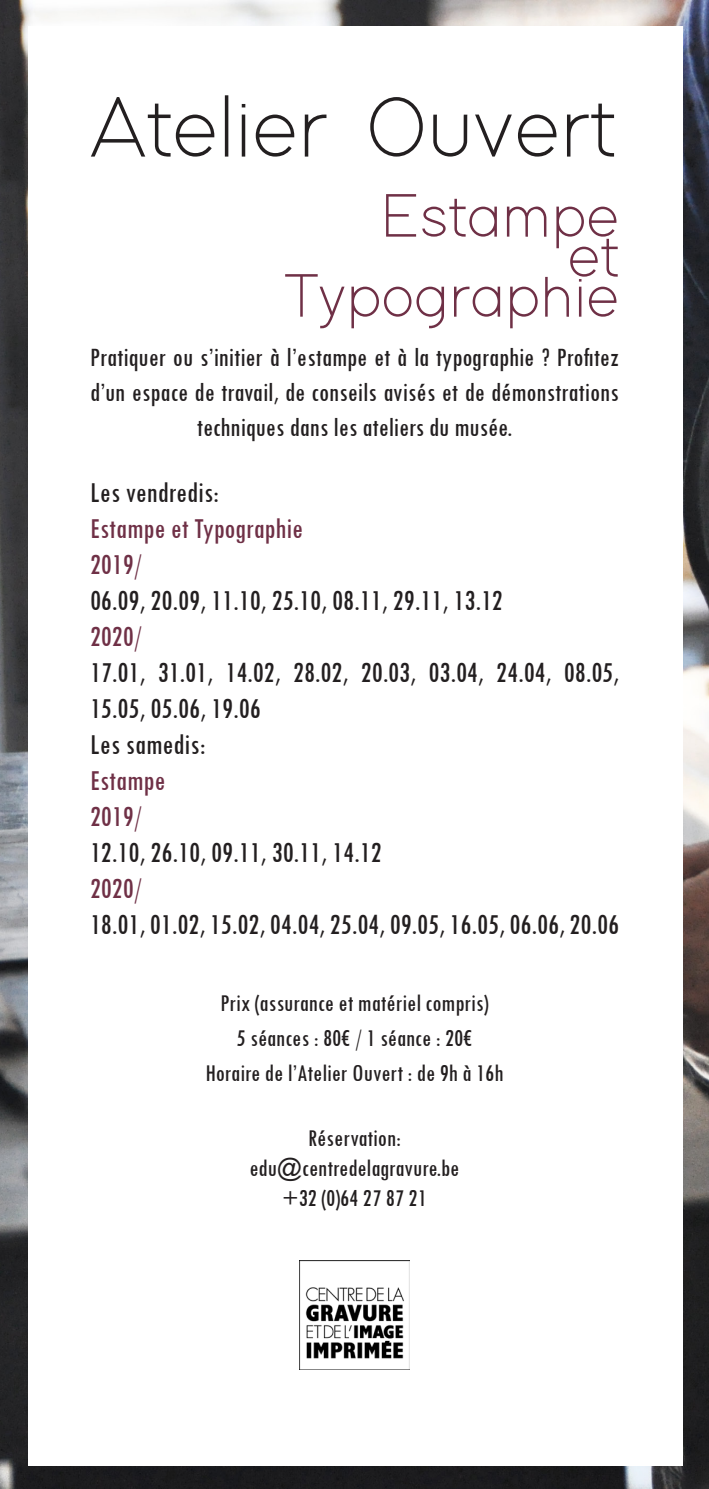
<style>
.page{position:relative;width:709px;height:1489px;background:#fff}
.page>*{position:absolute;margin:0;border:0;box-sizing:border-box;transform-origin:0 0}
.t1{font:300 87.5px "Modern Sans";color:#231f20}
.t2{font:300 62.5px "Modern Sans";color:#6f3046}
.t3{font:condensed 30px/36px "Tw Cen";color:#231f20}
.t4{font:condensed 30px "Tw Cen";color:#6f3046}
.t5{font:condensed 27.5px/35px "Tw Cen";color:#231f20;text-align:center}
.t6{font:condensed 25px "Tw Cen";color:#231f20}
</style>
<div class="page">
<img style="left:0;top:0;width:709px;height:1488px">
<div style="left:28px;top:27px;width:655px;height:1438px;background:#fff"></div>
<img style="left:300px;top:1260px;width:109px;height:109px">
<p class="t1" style="left:90px;top:60px;width:527px">Atelier Ouvert</p>
<p class="t2" style="left:380px;top:167px;width:241px">Estampe</p>
<p class="t2" style="left:567px;top:207px;width:53px">et</p>
<p class="t2" style="left:284px;top:247px;width:336px">Typographie</p>
<p class="t5" style="left:90px;top:339px;width:530px">Pratiquer ou s’initier à l’estampe et à la typographie ? Profitez d’un espace de travail, de conseils avisés et de démonstrations techniques dans les ateliers du musée.</p>
<p class="t3" style="left:90px;top:473px;width:130px">Les vendredis:</p>
<p class="t4" style="left:90px;top:510px;width:215px">Estampe et Typographie</p>
<p class="t4" style="left:90px;top:546px;width:53px">2019/</p>
<p class="t3" style="left:90px;top:581px;width:414px">06.09, 20.09, 11.10, 25.10, 08.11, 29.11, 13.12</p>
<p class="t4" style="left:90px;top:618px;width:53px">2020/</p>
<p class="t3" style="left:90px;top:653px;width:530px">17.01, 31.01, 14.02, 28.02, 20.03, 03.04, 24.04, 08.05,<br>15.05, 05.06, 19.06</p>
<p class="t3" style="left:90px;top:725px;width:117px">Les samedis:</p>
<p class="t4" style="left:90px;top:762px;width:77px">Estampe</p>
<p class="t4" style="left:90px;top:798px;width:53px">2019/</p>
<p class="t3" style="left:90px;top:833px;width:293px">12.10, 26.10, 09.11, 30.11, 14.12</p>
<p class="t4" style="left:90px;top:870px;width:53px">2020/</p>
<p class="t3" style="left:90px;top:905px;width:530px">18.01, 01.02, 15.02, 04.04, 25.04, 09.05, 16.05, 06.06, 20.06</p>
<p class="t6" style="left:220px;top:987px;width:270px">Prix (assurance et matériel compris)</p>
<p class="t6" style="left:236px;top:1022px;width:237px">5 séances : 80€ / 1 séance : 20€</p>
<p class="t6" style="left:205px;top:1057px;width:300px">Horaire de l’Atelier Ouvert : de 9h à 16h</p>
<p class="t6" style="left:308px;top:1122px;width:94px">Réservation:</p>
<p class="t6" style="left:249px;top:1152px;width:211px">edu@centredelagravure.be</p>
<p class="t6" style="left:282px;top:1182px;width:146px">+32 (0)64 27 87 21</p>
</div>
